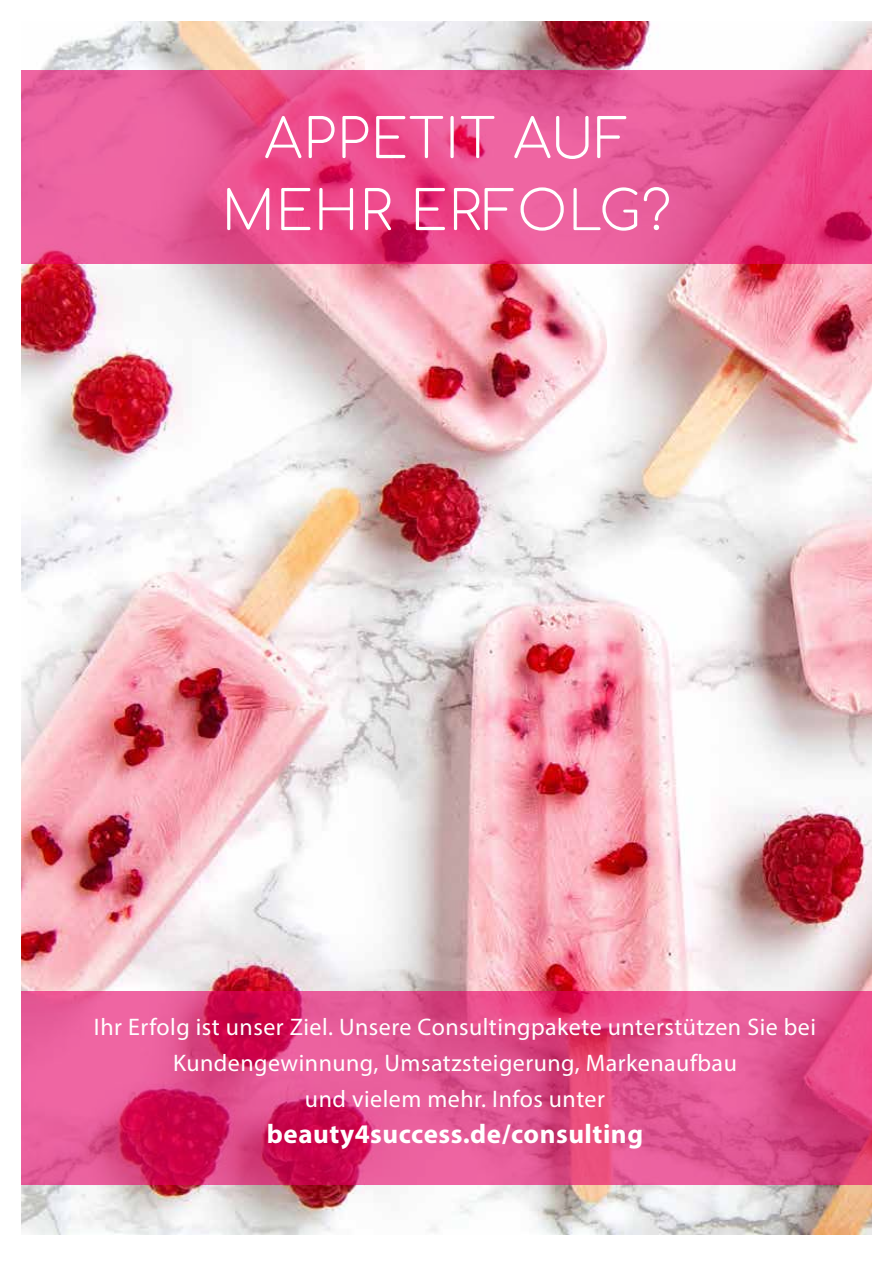
<style>
.page{position:relative;width:893px;height:1263px;background:#fff}
.page>*{position:absolute;margin:0;border:0;box-sizing:border-box;transform-origin:0 0}
.t1{font:300 54px/72px "Comfortaa";letter-spacing:.02em;color:#fff;text-align:center}
.t2{font:700 27px "Myriad Pro";letter-spacing:.02em;color:#fff}
.t3{font:24px/36px "Myriad Pro";letter-spacing:.02em;color:#fff;text-align:center}
</style>
<div class="page">
<img style="left:21px;top:21px;width:851px;height:1213px">
<svg style="left:21px;top:70px;width:851px;height:194px;background:#e85392"></svg>
<svg style="left:21px;top:991px;width:851px;height:193px;background:#df4886"></svg>
<h1 class="t1" style="left:222px;top:95px;width:451px">APPETIT AUF<br>MEHR ERFOLG?</h1>
<p class="t3" style="left:94px;top:1009px;width:724px">Ihr Erfolg ist unser Ziel. Unsere Consultingpakete unterstützen Sie bei<br>Kundengewinnung, Umsatzsteigerung, Markenaufbau<br>und vielem mehr. Infos unter</p>
<p class="t2" style="left:267px;top:1117px;width:378px">beauty4success.de/consulting</p>
</div>
